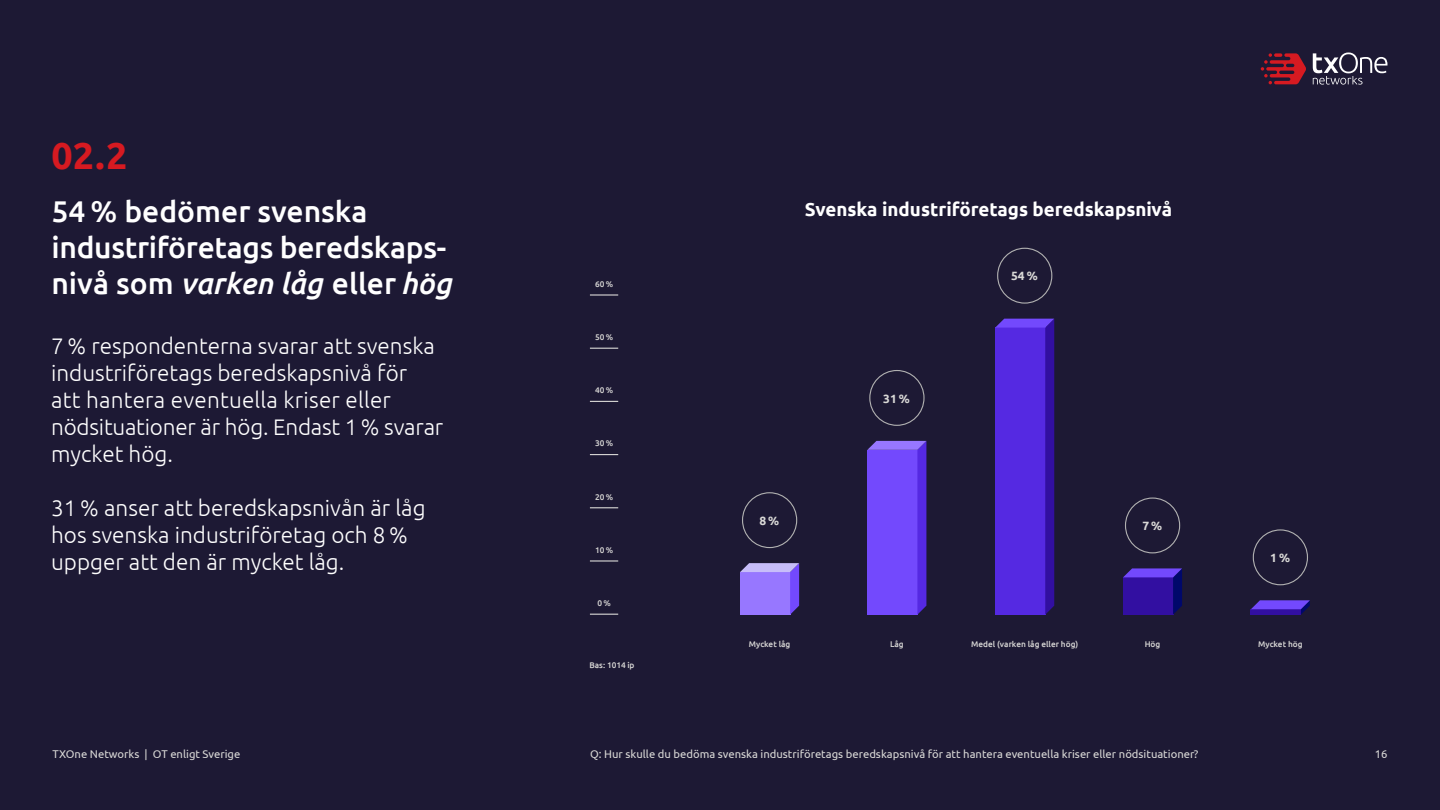
<style>
.page{position:relative;width:1440px;height:810px;background:#1d1934}
.page>*{position:absolute;margin:0;border:0;box-sizing:border-box;transform-origin:0 0}
.t1{font:700 37.5px "Ubuntu";color:#d61a21}
.t2{font:500 30px/36px "Ubuntu";letter-spacing:-.01em;color:#fff}
.t3{font:300 22.5px/27px "Ubuntu";color:#fff}
.t4{font:700 18.75px "Ubuntu";color:#fff}
.t5{font:700 12px "Ubuntu";color:#d9d8d6}
.t6{font:11.25px "Ubuntu";color:#d9d8d6}
.t7{font:500 8.25px "Ubuntu";color:#d9d8d6}
.s1{font-style:italic}
</style>
<div class="page">
<svg style="left:1313px;top:53px;width:74px;height:32px"></svg>
<svg style="left:1261px;top:53px;width:45px;height:31px"></svg>
<svg style="left:590px;top:348px;width:28px;height:1px"></svg>
<svg style="left:590px;top:401px;width:28px;height:1px"></svg>
<svg style="left:590px;top:454px;width:28px;height:1px"></svg>
<svg style="left:590px;top:507px;width:28px;height:1px"></svg>
<hr style="left:590px;top:560px;width:28px;height:2px;background:#d9d8d6">
<svg style="left:590px;top:614px;width:28px;height:1px"></svg>
<hr style="left:590px;top:294px;width:28px;height:2px;background:#d9d8d6">
<div style="left:742px;top:492px;width:55px;height:56px;border:1px solid #b1b1b1;border-radius:50%"></div>
<div style="left:869px;top:370px;width:56px;height:56px;border:1px solid #b1b1b1;border-radius:50%"></div>
<div style="left:997px;top:248px;width:55px;height:56px;border:1px solid #b1b1b1;border-radius:50%"></div>
<svg style="left:867px;top:441px;width:59px;height:174px;background:#6f46f7"></svg>
<svg style="left:740px;top:563px;width:59px;height:52px;background:#9578f7"></svg>
<svg style="left:995px;top:319px;width:59px;height:296px;background:#5025d8"></svg>
<div style="left:1125px;top:498px;width:55px;height:55px;border:1px solid #b1b1b1;border-radius:50%"></div>
<svg style="left:1123px;top:568px;width:59px;height:47px;background:#3517a5"></svg>
<div style="left:1253px;top:529px;width:55px;height:56px;border:1px solid #b1b1b1;border-radius:50%"></div>
<svg style="left:1251px;top:600px;width:59px;height:15px"></svg>
<p class="t1" style="left:51px;top:132px;width:78px">02.2</p>
<p class="t2" style="left:51px;top:192px;width:402px">54 % bedömer svenska industriföretags beredskaps&shy;nivå som <span class="s1">varken låg</span> eller <span class="s1">hög</span></p>
<p class="t3" style="left:51px;top:332px;width:394px">7 % respondenterna svarar att svenska industriföretags beredskapsnivå för<br>att hantera eventuella kriser eller nödsituationer är hög. Endast 1 % svarar mycket hög.</p>
<p class="t3" style="left:51px;top:494px;width:376px">31 % anser att beredskapsnivån är låg hos svenska industriföretag och 8 % uppger att den är mycket låg.</p>
<p class="t7" style="left:595px;top:279px;width:20px">60%</p>
<p class="t7" style="left:595px;top:332px;width:20px">50%</p>
<p class="t7" style="left:595px;top:385px;width:20px">40%</p>
<p class="t7" style="left:595px;top:438px;width:20px">30%</p>
<p class="t7" style="left:595px;top:492px;width:20px">20%</p>
<p class="t7" style="left:595px;top:545px;width:20px">10%</p>
<p class="t7" style="left:597px;top:598px;width:15px">0%</p>
<p class="t7" style="left:590px;top:660px;width:47px">Bas: 1014 ip</p>
<p class="t4" style="left:805px;top:198px;width:369px">Svenska industriföretags beredskapsnivå</p>
<p class="t5" style="left:759px;top:513px;width:21px">8%</p>
<p class="t5" style="left:883px;top:391px;width:28px">31%</p>
<p class="t5" style="left:1011px;top:269px;width:28px">54%</p>
<p class="t5" style="left:1142px;top:519px;width:21px">7%</p>
<p class="t7" style="left:749px;top:639px;width:43px">Mycket låg</p>
<p class="t7" style="left:890px;top:639px;width:15px">Låg</p>
<p class="t7" style="left:971px;top:639px;width:109px">Medel (varken låg eller hög)</p>
<p class="t7" style="left:1145px;top:639px;width:17px">Hög</p>
<p class="t5" style="left:1270px;top:550px;width:21px">1%</p>
<p class="t7" style="left:1258px;top:639px;width:46px">Mycket hög</p>
<p class="t6" style="left:52px;top:747px;width:189px">TXOne Networks | OT enligt Sverige</p>
<p class="t6" style="left:1375px;top:747px;width:14px">16</p>
<p class="t6" style="left:590px;top:747px;width:610px">Q: Hur skulle du bedöma svenska industriföretags beredskapsnivå för att hantera eventuella kriser eller nödsituationer?</p>
</div>
